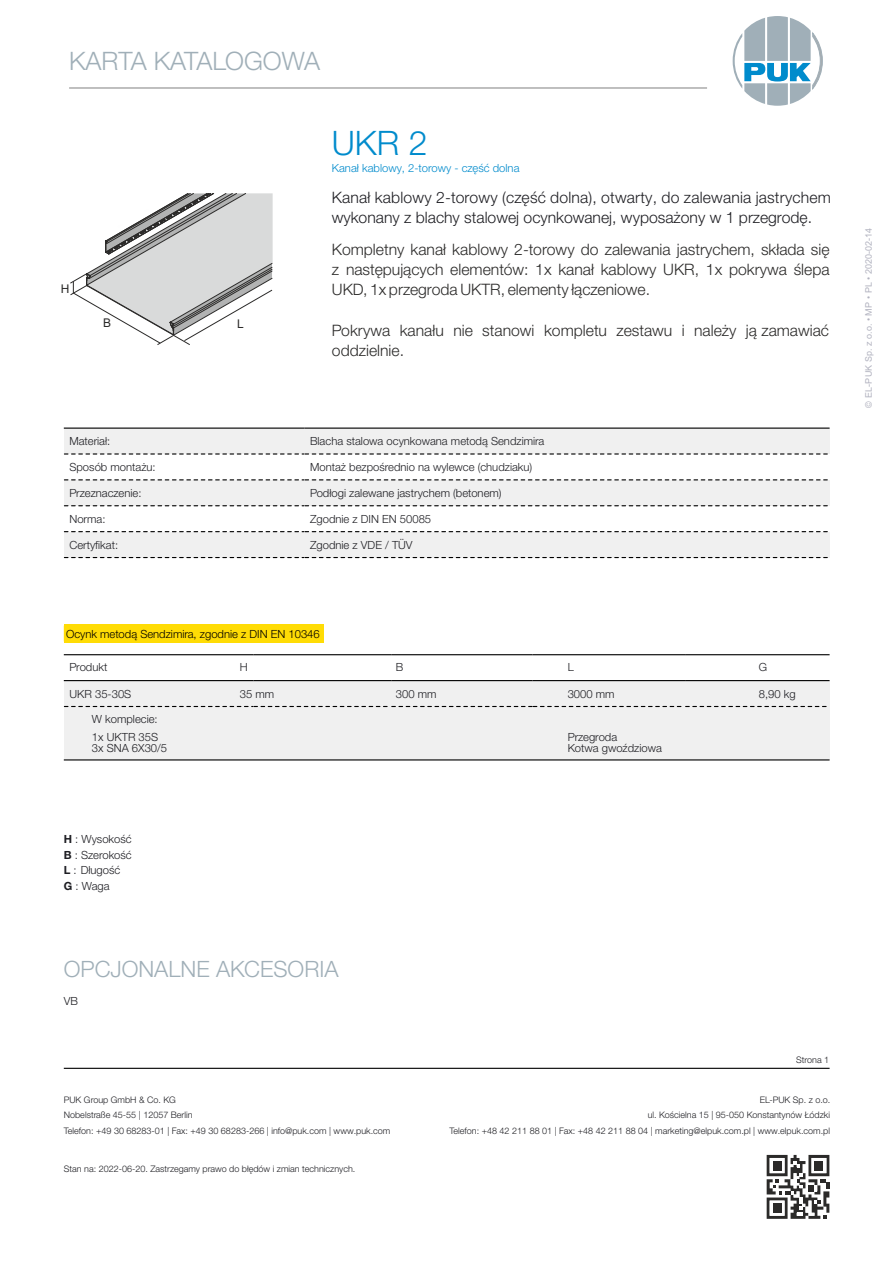
<style>
.page{position:relative;width:893px;height:1262px;background:#fff}
.page>*{position:absolute;margin:0;border:0;box-sizing:border-box;transform-origin:0 0}
.t1{font:300 33.75px "Helvetica Neue LTW1 G";color:#008bcc}
.t2{font:300 25.35px "Helvetica Neue LTW1 G";color:#a0afb8}
.t3{font:300 22.5px "Helvetica Neue LTW1 G";color:#a0afb8}
.t4{font:300 15.75px/20.2px "Helvetica Neue LTW1 G";color:#2b2a29;text-align:justify}
.t5{font:300 15.75px/20.2px "Helvetica Neue LTW1 G";color:#1e1e23}
.t6{font:12px "Arial";color:#2b2a29}
.t7{font:300 11.25px/15.8px "Helvetica Neue LTW1 G";color:#1e1e23}
.t8{font:300 11.25px "Helvetica Neue LTW1 G";color:#000}
.t9{font:300 11.25px "Helvetica Neue LTW1 G";color:#008bcc}
.t10{font:300 9px/15.8px "Helvetica Neue LTW1 G";color:#1e1e23}
.t11{font:9px "Arial";color:#b1b2bf}
.s1{font-weight:700}
</style>
<div class="page">
<div style="left:64px;top:428px;width:240px;height:26px;background:#f0f0f0"></div>
<div style="left:304px;top:428px;width:525px;height:26px;background:#f0f0f0"></div>
<div style="left:64px;top:480px;width:240px;height:26px;background:#f0f0f0"></div>
<div style="left:304px;top:480px;width:525px;height:26px;background:#f0f0f0"></div>
<div style="left:64px;top:531px;width:240px;height:26px;background:#f0f0f0"></div>
<div style="left:304px;top:531px;width:525px;height:26px;background:#f0f0f0"></div>
<svg style="left:64px;top:453px;width:764px;height:1px"></svg>
<svg style="left:64px;top:479px;width:764px;height:1px"></svg>
<svg style="left:64px;top:505px;width:764px;height:1px"></svg>
<svg style="left:64px;top:531px;width:765px;height:1px"></svg>
<svg style="left:64px;top:557px;width:765px;height:1px"></svg>
<hr style="left:64px;top:427px;width:240px;height:2px;background:#000">
<hr style="left:305px;top:427px;width:524px;height:2px;background:#000">
<div style="left:64px;top:680px;width:189px;height:26px;background:#f0f0f0"></div>
<div style="left:253px;top:680px;width:138px;height:26px;background:#f0f0f0"></div>
<div style="left:391px;top:680px;width:141px;height:26px;background:#f0f0f0"></div>
<div style="left:532px;top:680px;width:153px;height:26px;background:#f0f0f0"></div>
<div style="left:685px;top:680px;width:144px;height:26px;background:#f0f0f0"></div>
<div style="left:64px;top:706px;width:765px;height:54px;background:#f0f0f0"></div>
<svg style="left:64px;top:706px;width:763px;height:1px"></svg>
<hr style="left:64px;top:680px;width:189px;height:1px;background:#000">
<hr style="left:64px;top:759px;width:765px;height:1px;background:#000">
<hr style="left:254px;top:680px;width:136px;height:1px;background:#000">
<hr style="left:392px;top:680px;width:140px;height:1px;background:#000">
<hr style="left:533px;top:680px;width:151px;height:1px;background:#000">
<hr style="left:685px;top:680px;width:144px;height:1px;background:#000">
<svg style="left:70px;top:193px;width:203px;height:152px"></svg>
<hr style="left:69px;top:87px;width:638px;height:1px;background:#888">
<hr style="left:64px;top:1067px;width:765px;height:1px;background:#000">
<svg style="left:732px;top:16px;width:90px;height:90px"></svg>
<svg style="left:766px;top:1154px;width:63px;height:64px"></svg>
<div style="left:64px;top:624px;width:259px;height:18px;background:#ffdc05"></div>
<hr style="left:64px;top:654px;width:189px;height:1px;background:#000">
<hr style="left:254px;top:654px;width:136px;height:1px;background:#000">
<hr style="left:392px;top:654px;width:140px;height:1px;background:#000">
<hr style="left:533px;top:654px;width:151px;height:1px;background:#000">
<hr style="left:685px;top:654px;width:144px;height:1px;background:#000">
<h2 class="t2" style="left:69px;top:52px;width:253px">KARTA KATALOGOWA</h2>
<p class="t6" style="left:61px;top:284px;width:10px">H</p>
<p class="t6" style="left:103px;top:318px;width:10px">B</p>
<p class="t6" style="left:237px;top:319px;width:8px">L</p>
<h1 class="t1" style="left:332px;top:131px;width:97px">UKR 2</h1>
<p class="t9" style="left:332px;top:164px;width:189px">Kanał kablowy, 2-torowy - część dolna</p>
<h3 class="t5" style="left:332px;top:189px;width:500px">Kanał kablowy 2-torowy (część dolna), otwarty, do zalewania jastrychem wykonany z blachy stalowej ocynkowanej, wyposażony w 1 przegrodę.</h3>
<h3 class="t4" style="left:332px;top:241px;width:499px">Kompletny kanał kablowy 2-torowy do zalewania jastrychem, składa się z następujących elementów: 1x kanał kablowy UKR, 1x pokrywa ślepa UKD, 1x przegroda UKTR, elementy łączeniowe.</h3>
<h3 class="t4" style="left:332px;top:322px;width:498px">Pokrywa kanału nie stanowi kompletu zestawu i należy ją zamawiać oddzielnie.</h3>
<p class="t7" style="left:69px;top:435px;width:42px">Materiał:</p>
<p class="t7" style="left:310px;top:435px;width:236px">Blacha stalowa ocynkowana metodą Sendzimira</p>
<p class="t7" style="left:69px;top:461px;width:88px">Sposób montażu:</p>
<p class="t7" style="left:310px;top:461px;width:224px">Montaż bezpośrednio na wylewce (chudziaku)</p>
<p class="t7" style="left:69px;top:486px;width:74px">Przeznaczenie:</p>
<p class="t7" style="left:310px;top:486px;width:193px">Podłogi zalewane jastrychem (betonem)</p>
<p class="t7" style="left:69px;top:512px;width:38px">Norma:</p>
<p class="t7" style="left:310px;top:512px;width:123px">Zgodnie z DIN EN 50085</p>
<p class="t7" style="left:69px;top:538px;width:50px">Certyfikat:</p>
<p class="t7" style="left:310px;top:538px;width:104px">Zgodnie z VDE / TÜV</p>
<p class="t8" style="left:66px;top:629px;width:255px">Ocynk metodą Sendzimira, zgodnie z DIN EN 10346</p>
<p class="t7" style="left:69px;top:660px;width:39px">Produkt</p>
<p class="t7" style="left:240px;top:660px;width:9px">H</p>
<p class="t7" style="left:396px;top:660px;width:9px">B</p>
<p class="t7" style="left:567px;top:660px;width:8px">L</p>
<p class="t7" style="left:758px;top:660px;width:10px">G</p>
<p class="t7" style="left:69px;top:687px;width:63px">UKR 35-30S</p>
<p class="t7" style="left:240px;top:687px;width:36px">35 mm</p>
<p class="t7" style="left:396px;top:687px;width:42px">300 mm</p>
<p class="t7" style="left:567px;top:687px;width:48px">3000 mm</p>
<p class="t7" style="left:758px;top:687px;width:38px">8,90 kg</p>
<p class="t7" style="left:92px;top:711px;width:68px;line-height:18px">W komplecie:<br>1x UKTR 35S</p>
<p class="t7" style="left:92px;top:742px;width:77px">3x SNA 6X30/5</p>
<p class="t7" style="left:567px;top:733px;width:96px;line-height:11.2px">Przegroda<br>Kotwa gwoździowa</p>
<p class="t7" style="left:64px;top:832px;width:69px"><span class="s1">H</span> : Wysokość<br><span class="s1">B</span> : Szerokość<br><span class="s1">L</span> : Długość<br><span class="s1">G</span> : Waga</p>
<h3 class="t3" style="left:64px;top:960px;width:276px">OPCJONALNE AKCESORIA</h3>
<p class="t7" style="left:64px;top:995px;width:16px">VB</p>
<p class="t10" style="left:796px;top:1053px;width:35px">Strona 1</p>
<p class="t10" style="left:64px;top:1092px;width:328px">PUK Group GmbH &amp; Co. KG<br>Nobelstraße 45-55 | 12057 Berlin<br>Telefon: +49 30 68283-01 | Fax: +49 30 68283-266 | info@puk.com | www.puk.com</p>
<p class="t10" style="left:449px;top:1092px;width:382px;text-align:right">EL-PUK Sp. z o.o.<br>ul. Kościelna 15 | 95-050 Konstantynów Łódzki<br>Telefon: +48 42 211 88 01 | Fax: +48 42 211 88 04 | marketing@elpuk.com.pl | www.elpuk.com.pl</p>
<p class="t10" style="left:64px;top:1162px;width:293px">Stan na: 2022-06-20. Zastrzegamy prawo do błędów i zmian technicznych.</p>
<p class="t11" style="left:865px;top:407px;width:181px;rotate:-90deg">© EL-PUK Sp. z o.o. • MP • PL • 2020-02-14</p>
</div>
